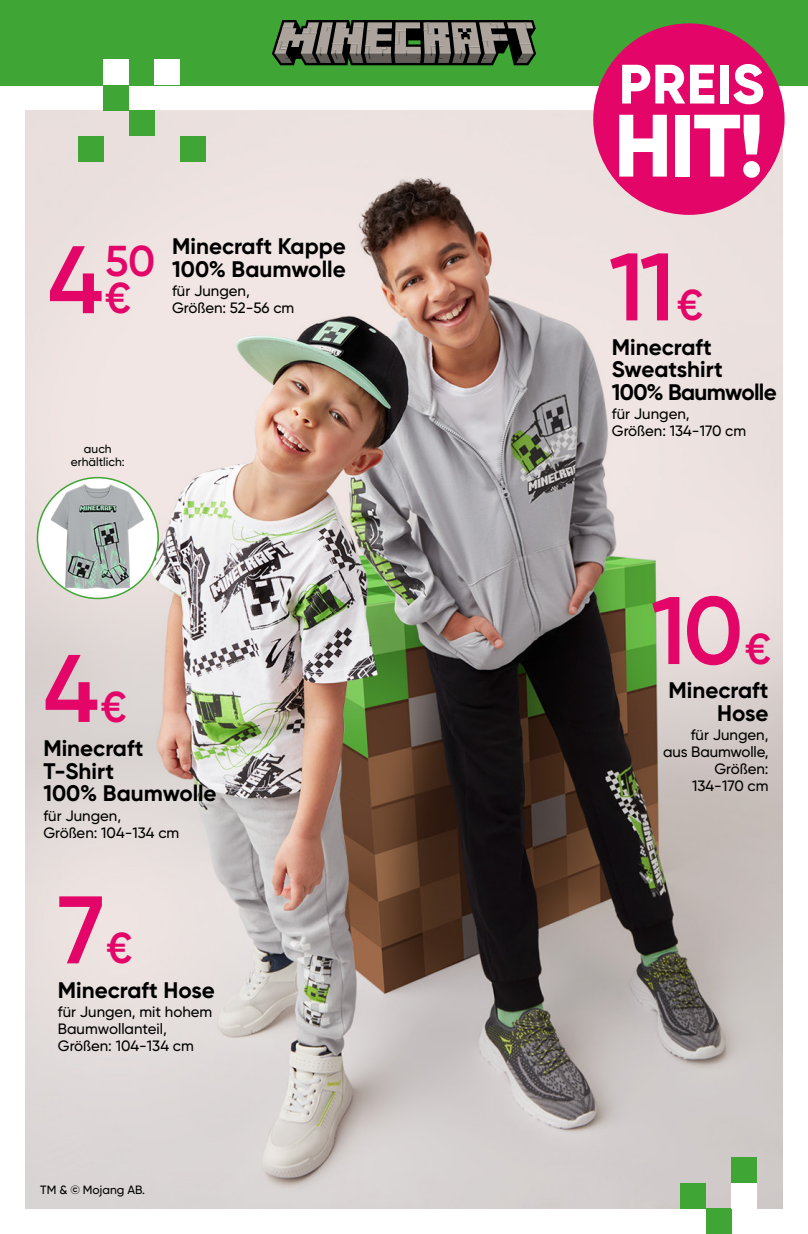
<style>
.page{position:relative;width:808px;height:1234px;background:#fff}
.page>*{position:absolute;margin:0;border:0;box-sizing:border-box;transform-origin:0 0}
.t1{font:600 95.7px "Gilroy";color:#e30567}
.t2{font:800 88.2px "Gilroy";color:#fff}
.t3{font:800 55.35px "Gilroy";letter-spacing:.01em;color:#fff}
.t4{font:600 43.2px/36.8px "Gilroy";color:#e30567}
.t5{font:700 22.5px/22.5px "Gilroy";color:#000}
.t6{font:700 22.5px/22.5px "Gilroy";letter-spacing:-.02em;color:#000}
.t7{font:500 15px/16.8px "Gilroy";color:#000}
.t8{font:500 12px/13.5px "Gilroy";color:#000;text-align:center}
.s1{font-size:43.2px}
</style>
<div class="page">
<img style="left:26px;top:111px;width:756px;height:1097px">
<div style="left:0;top:0;width:808px;height:85px;background:#3fa535"></div>
<div style="left:104px;top:60px;width:25px;height:25px;background:#fff"></div>
<div style="left:155px;top:60px;width:25px;height:25px;background:#fff"></div>
<div style="left:104px;top:85px;width:25px;height:26px;background:#3fa535"></div>
<div style="left:129px;top:111px;width:26px;height:25px;background:#3fa535"></div>
<div style="left:180px;top:136px;width:26px;height:26px;background:#3fa535"></div>
<div style="left:78px;top:136px;width:26px;height:26px;background:#3fa535"></div>
<div style="left:680px;top:1182px;width:26px;height:26px;background:#3fa535"></div>
<div style="left:706px;top:1208px;width:25px;height:25px;background:#3fa535"></div>
<div style="left:731px;top:1157px;width:26px;height:25px;background:#3fa535"></div>
<div style="left:731px;top:1182px;width:26px;height:26px;background:#fff"></div>
<svg style="left:272px;top:20px;width:264px;height:45px;background:#5e6155"></svg>
<img style="left:25px;top:677px;width:49px;height:257px">
<img style="left:25px;top:719px;width:49px;height:151px">
<img style="left:25px;top:952px;width:12px;height:204px">
<img style="left:25px;top:957px;width:12px;height:146px">
<img style="left:25px;top:1057px;width:9px;height:152px">
<div style="left:593px;top:23px;width:191px;height:192px;background:#e30567;border-radius:50%"></div>
<img style="left:42px;top:477px;width:110px;height:121px">
<div style="left:37px;top:477px;width:122px;height:122px;border:2px solid #3fa535;border-radius:50%"></div>
<h3 class="t3" style="left:619px;top:49px;width:147px">PREIS</h3>
<h2 class="t2" style="left:614px;top:90px;width:152px">HIT!</h2>
<h3 class="t5" style="left:172px;top:235px;width:175px">Minecraft Kappe<br>100% Baumwolle</h3>
<p class="t7" style="left:172px;top:282px;width:124px">für Jungen,<br>Größen: 52-56 cm</p>
<h3 class="t4" style="left:105px;top:242px;width:52px">50 €</h3>
<h1 class="t1" style="left:48px;top:220px;width:57px">4</h1>
<h1 class="t1" style="left:609px;top:227px;width:96px">11<span class="s1">€</span></h1>
<p class="t8" style="left:71px;top:441px;width:55px">auch erhältlich:</p>
<h1 class="t1" style="left:43px;top:629px;width:85px">4<span class="s1">€</span></h1>
<h3 class="t5" style="left:43px;top:736px;width:175px">Minecraft<br>T-Shirt<br>100% Baumwolle</h3>
<p class="t7" style="left:43px;top:806px;width:137px">für Jungen,<br>Größen: 104-134 cm</p>
<h1 class="t1" style="left:58px;top:870px;width:76px">7<span class="s1">€</span></h1>
<h3 class="t5" style="left:58px;top:978px;width:158px">Minecraft Hose</h3>
<p class="t7" style="left:58px;top:1003px;width:156px">für Jungen, mit hohem<br>Baumwollanteil,<br>Größen: 104-134 cm</p>
<p class="t8" style="left:40px;top:1182px;width:106px">TM &amp; © Mojang AB.</p>
<h3 class="t6" style="left:612px;top:335px;width:166px">Minecraft<br>Sweatshirt<br>100% Baumwolle</h3>
<p class="t7" style="left:612px;top:405px;width:136px">für Jungen,<br>Größen: 134-170 cm</p>
<h1 class="t1" style="left:651px;top:571px;width:122px">10<span class="s1">€</span></h1>
<h3 class="t5" style="left:668px;top:679px;width:101px;text-align:right">Minecraft<br>Hose</h3>
<p class="t7" style="left:663px;top:726px;width:107px;text-align:right">für Jungen, aus Baumwolle,<br>Größen:<br>134-170 cm</p>
</div>
